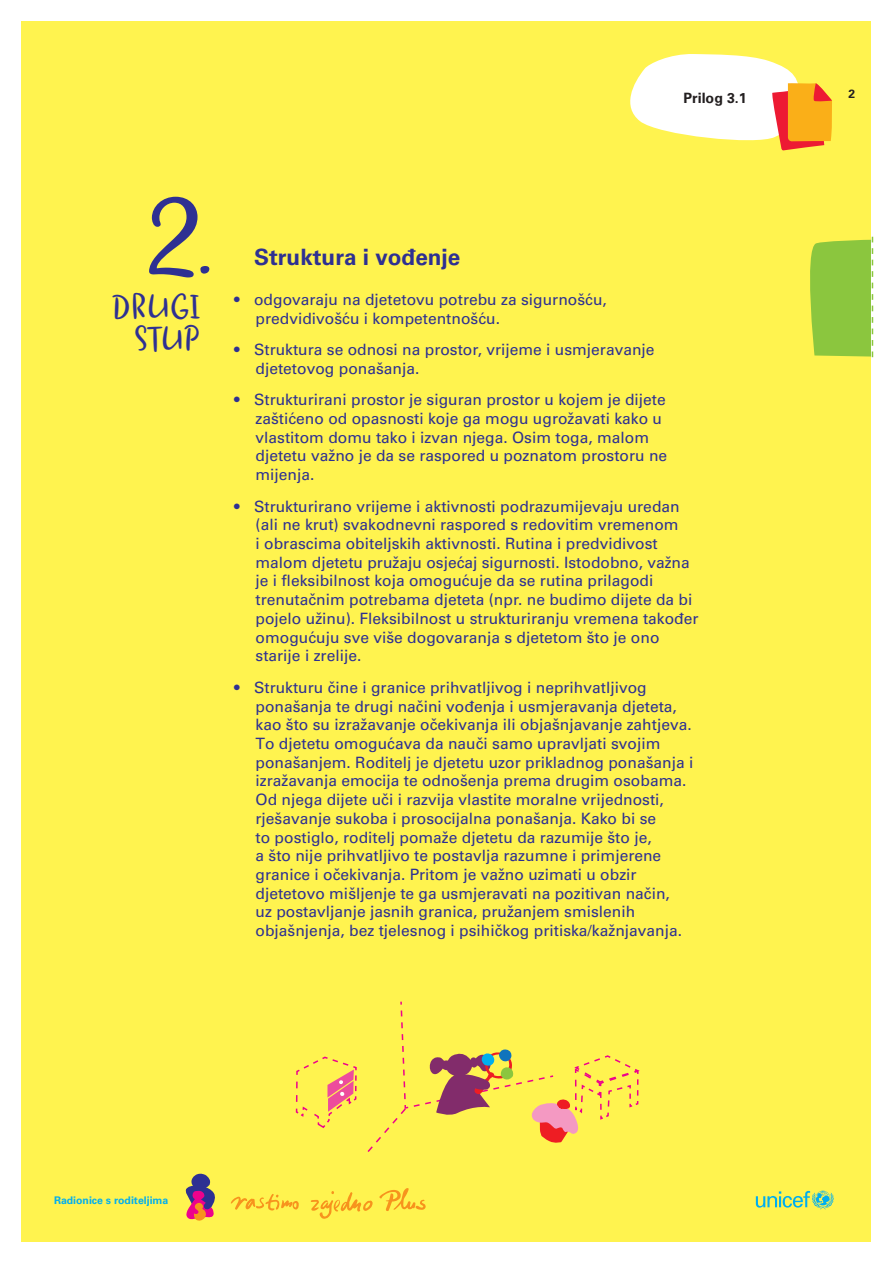
<style>
.page{position:relative;width:893px;height:1263px;background:#fff}
.page>*{position:absolute;margin:0;border:0;box-sizing:border-box;transform-origin:0 0}
.t1{font:600 117px "Duffy";color:#2e3092}
.t2{font:600 36px/31.5px "Duffy";color:#2e3092;text-align:right}
.PR-Naslov_17{font:700 22.5px "Univers LT Std 65";color:#2e3092}
.PR-bullets{font:15.6px/18.8px "Univers LT Std";color:#2e3092}
.PR-prilog_X_X_naslov{font:700 14.25px "Univers LT Std 65";color:#231f20}
.t3{font:700 12px "Univers LT Std 65";color:#231f20}
.t4{font:700 10.5px "Univers LT Std 65";color:#00aeef}
</style>
<div class="page">
<div style="left:21px;top:21px;width:851px;height:1221px;background:#fff34f"></div>
<svg style="left:185px;top:1173px;width:30px;height:48px"></svg>
<svg style="left:231px;top:1191px;width:142px;height:28px"></svg>
<svg style="left:379px;top:1188px;width:47px;height:23px"></svg>
<svg style="left:756px;top:1191px;width:78px;height:18px"></svg>
<svg style="left:630px;top:54px;width:202px;height:97px"></svg>
<svg style="left:295px;top:1056px;width:62px;height:72px"></svg>
<svg style="left:367px;top:1001px;width:273px;height:151px"></svg>
<svg style="left:810px;top:237px;width:64px;height:121px;background:#97cb45"></svg>
<p class="PR-prilog_X_X_naslov" style="left:683px;top:90px;width:65px">Prilog 3.1</p>
<p class="t3" style="left:848px;top:87px;width:8px">2</p>
<p class="t1" style="left:146px;top:168px;width:72px">2.</p>
<p class="t2" style="left:112px;top:292px;width:90px">DRUGI<br>STUP</p>
<p class="PR-Naslov_17" style="left:254px;top:244px;width:208px">Struktura i vođenje</p>
<p class="PR-bullets" style="left:256px;top:290px;width:353px;text-indent:-21px">• odgovaraju na djetetovu potrebu za sigurnošću, predvidivošću i kompetentnošću.</p>
<p class="PR-bullets" style="left:256px;top:340px;width:401px;text-indent:-21px">• Struktura se odnosi na prostor, vrijeme i usmjeravanje djetetovog ponašanja.</p>
<p class="PR-bullets" style="left:256px;top:390px;width:413px;text-indent:-21px">• Strukturirani prostor je siguran prostor u kojem je dijete zaštićeno od opasnosti koje ga mogu ugrožavati kako u vlastitom domu tako i izvan njega. Osim toga, malom djetetu važno je da se raspored u poznatom prostoru ne mijenja.</p>
<p class="PR-bullets" style="left:256px;top:497px;width:444px;text-indent:-21px">• Strukturirano vrijeme i aktivnosti podrazumijevaju uredan (ali ne krut) svakodnevni raspored s redovitim vremenom<br>i obrascima obiteljskih aktivnosti. Rutina i predvidivost malom djetetu pružaju osjećaj sigurnosti. Istodobno, važna je i fleksibilnost koja omogućuje da se rutina prilagodi trenutačnim potrebama djeteta (npr. ne budimo dijete da bi pojelo užinu). Fleksibilnost u strukturiranju vremena također omogućuju sve više dogovaranja s djetetom što je ono starije i zrelije.</p>
<p class="PR-bullets" style="left:256px;top:678px;width:439px;text-indent:-21px">• Strukturu čine i granice prihvatljivog i neprihvatljivog ponašanja te drugi načini vođenja i usmjeravanja djeteta, kao što su izražavanje očekivanja ili objašnjavanje zahtjeva.<br>To djetetu omogućava da nauči samo upravljati svojim ponašanjem. Roditelj je djetetu uzor prikladnog ponašanja i izražavanja emocija te odnošenja prema drugim osobama.<br>Od njega dijete uči i razvija vlastite moralne vrijednosti, rješavanje sukoba i prosocijalna ponašanja. Kako bi se<br>to postiglo, roditelj pomaže djetetu da razumije što je,<br>a što nije prihvatljivo te postavlja razumne i primjerene granice i očekivanja. Pritom je važno uzimati u obzir djetetovo mišljenje te ga usmjeravati na pozitivan način,<br>uz postavljanje jasnih granica, pružanjem smislenih objašnjenja, bez tjelesnog i psihičkog pritiska/kažnjavanja.</p>
<p class="t4" style="left:54px;top:1194px;width:116px">Radionice s roditeljima</p>
</div>
